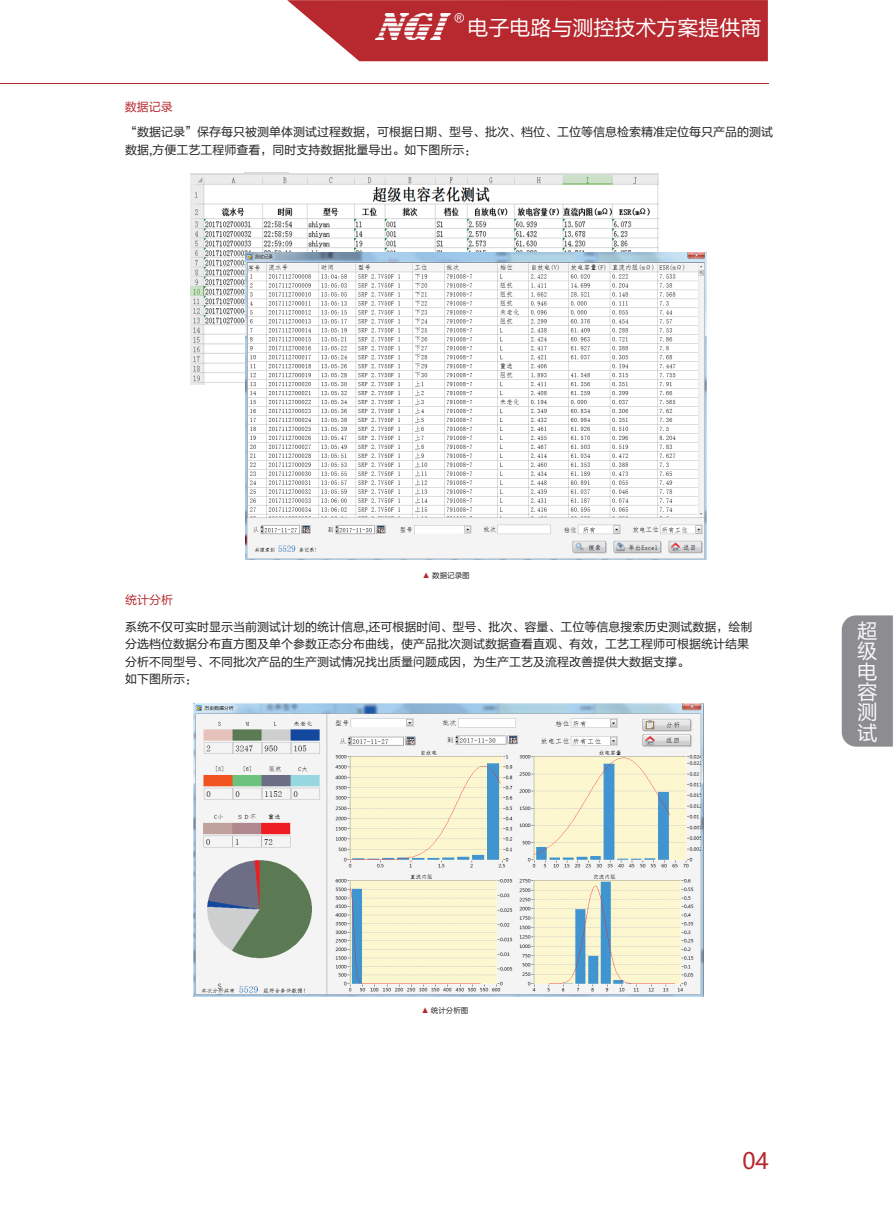
<style>
.page{position:relative;width:893px;height:1212px;background:#fff}
.page>*{position:absolute;margin:0;border:0;box-sizing:border-box;transform-origin:0 0}
.t1{font:22.5px "Microsoft Ya Hei";color:#b7282f}
.t2{font:21px "FZLTHK GBK1 0";color:#fff}
.t3{font:20.4px/20.4px "FZLTHK GBK1 0";color:#f9f8f8;text-align:justify}
.t4{font:12px/17.4px "FZLTHK GBK1 0";color:#231f20}
.t5{font:12px "FZLTHK GBK1 0";color:#b7282f}
.t6{font:7.5px "FZLTHK GBK1 0";color:#231f20}
.s1{color:#b7282f}
</style>
<div class="page">
<svg style="left:287px;top:0;width:481px;height:61px;background:#bd3a40"></svg>
<img style="left:376px;top:13px;width:87px;height:27px">
<div style="left:842px;top:615px;width:51px;height:132px;background:#8d8d91"></div>
<hr style="left:0;top:83px;width:768px;height:1px;background:#b7282f">
<img style="left:190px;top:172px;width:468px;height:213px">
<img style="left:245px;top:252px;width:461px;height:308px">
<img style="left:193px;top:703px;width:510px;height:294px">
<h2 class="t2" style="left:468px;top:16px;width:295px">电子电路与测控技术方案提供商</h2>
<p class="t5" style="left:125px;top:100px;width:49px">数据记录</p>
<p class="t4" style="left:125px;top:124px;width:649px">“数据记录”保存每只被测单体测试过程数据，可根据日期、型号、批次、档位、工位等信息检索精准定位每只产品的测试数据,方便工艺工程师查看，同时支持数据批量导出。如下图所示：</p>
<p class="t6" style="left:423px;top:571px;width:49px"><span class="s1">▲</span> 数据记录图</p>
<p class="t5" style="left:125px;top:593px;width:49px">统计分析</p>
<p class="t4" style="left:125px;top:618px;width:629px">系统不仅可实时显示当前测试计划的统计信息,还可根据时间、型号、批次、容量、工位等信息搜索历史测试数据，绘制分选档位数据分布直方图及单个参数正态分布曲线，使产品批次测试数据查看直观、有效，工艺工程师可根据统计结果分析不同型号、不同批次产品的生产测试情况找出质量问题成因，为生产工艺及流程改善提供大数据支撑。<br>如下图所示：</p>
<h3 class="t3" style="left:857px;top:621px;width:21px">超级电容测试</h3>
<p class="t6" style="left:421px;top:1006px;width:49px"><span class="s1">▲</span> 统计分析图</p>
<h1 class="t1" style="left:742px;top:1145px;width:28px">04</h1>
</div>
